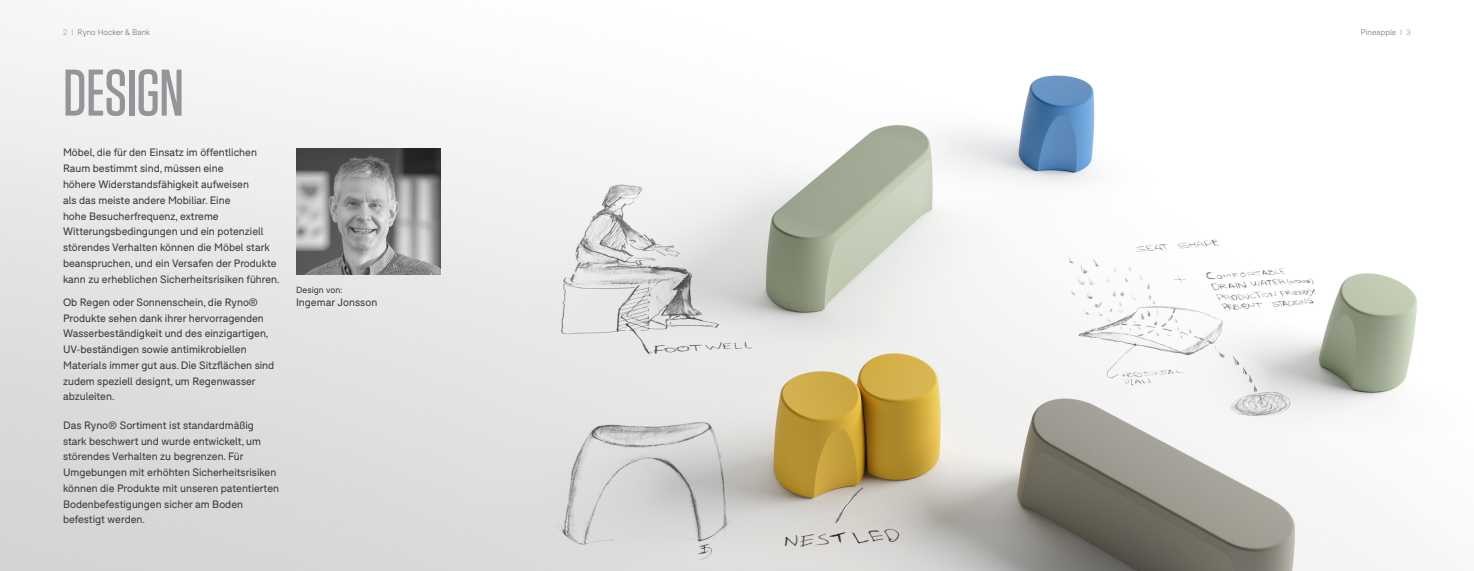
<style>
.page{position:relative;width:1474px;height:571px;background:#fff}
.page>*{position:absolute;margin:0;border:0;box-sizing:border-box;transform-origin:0 0}
.t1{font:500 65.62px "Tungsten";letter-spacing:-.01em;color:#939598}
._4_body_text_8_11{font:10.5px/15.8px "F37 Bolton";color:#3e3e3f}
.BODY{font:10.5px "F37 Bolton";color:#3e3e3f}
.BODY-2{font:8.75px "F37 Bolton";letter-spacing:.005em;color:#3e3e3f}
.t2{font:300 7.88px "F37 Bolton";letter-spacing:.01em;color:#6c6d70}
.s1{color:#939598}
</style>
<div class="page">
<img style="left:0;top:28px;width:1417px;height:542px">
<img style="left:296px;top:149px;width:145px;height:125px">
<p class="t2" style="left:63px;top:28px;width:89px"><span class="s1">2 I</span> Ryno Hocker &amp; Bank</p>
<p class="t2" style="left:1360px;top:28px;width:52px">Pineapple <span class="s1">I 3</span></p>
<p class="t1" style="left:63px;top:59px;width:122px">DESIGN</p>
<p class="_4_body_text_8_11" style="left:63px;top:145px;width:218px">Möbel, die für den Einsatz im öffentlichen Raum bestimmt sind, müssen eine<br>höhere Widerstandsfähigkeit aufweisen<br>als das meiste andere Mobiliar. Eine<br>hohe Besucherfrequenz, extreme Witterungsbedingungen und ein potenziell störendes Verhalten können die Möbel stark beanspruchen, und ein Versafen der Produkte kann zu erheblichen Sicherheitsrisiken führen.</p>
<p class="_4_body_text_8_11" style="left:63px;top:294px;width:213px">Ob Regen oder Sonnenschein, die Ryno® Produkte sehen dank ihrer hervorragenden Wasserbeständigkeit und des einzigartigen, UV-beständigen sowie antimikrobiellen Materials immer gut aus. Die Sitzflächen sind zudem speziell designt, um Regenwasser abzuleiten.</p>
<p class="_4_body_text_8_11" style="left:63px;top:417px;width:217px">Das Ryno® Sortiment ist standardmäßig stark beschwert und wurde entwickelt, um störendes Verhalten zu begrenzen. Für Umgebungen mit erhöhten Sicherheitsrisiken können die Produkte mit unseren patentierten Bodenbefestigungen sicher am Boden befestigt werden.</p>
<p class="BODY-2" style="left:296px;top:284px;width:48px">Design von:</p>
<p class="BODY" style="left:296px;top:295px;width:83px">Ingemar Jonsson</p>
</div>
